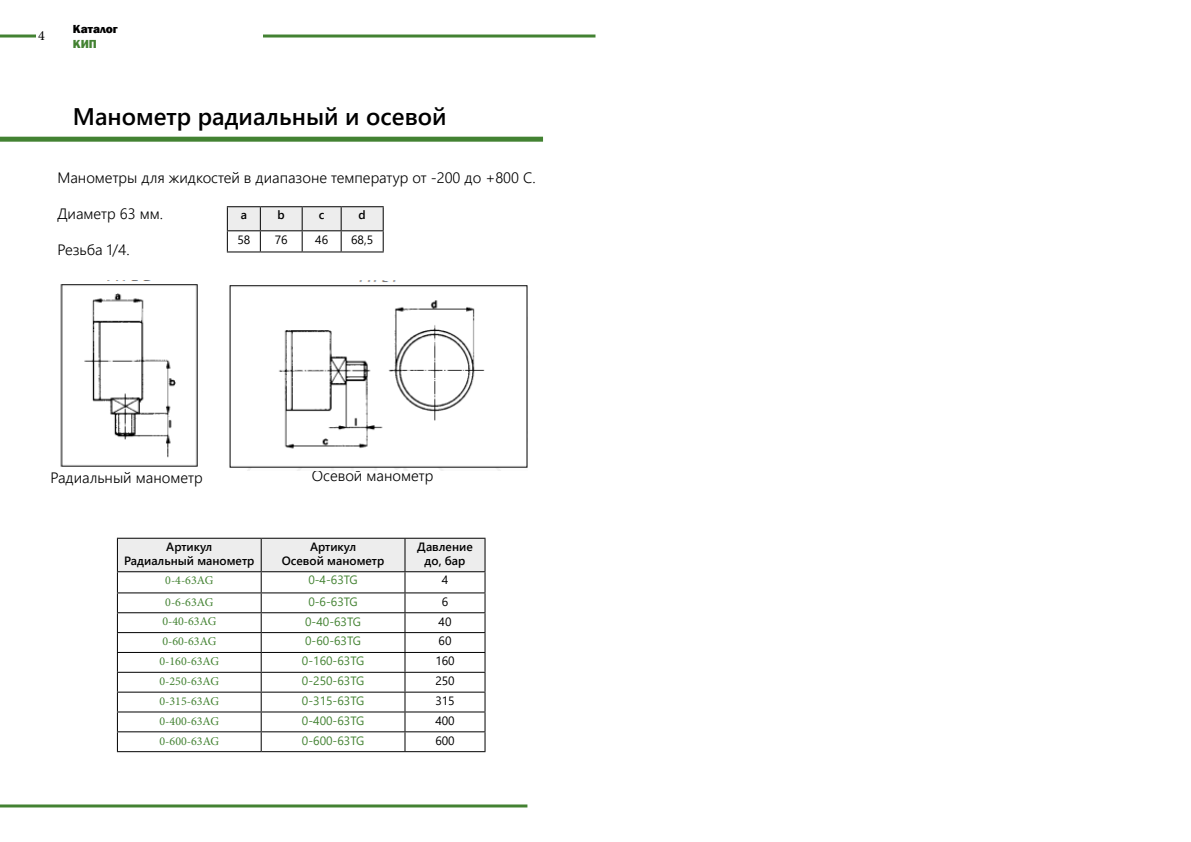
<style>
.page{position:relative;width:1191px;height:842px;background:#fff}
.page>*{position:absolute;margin:0;border:0;box-sizing:border-box;transform-origin:0 0}
.t1{font:600 24px "Segoe UI";color:#000}
.t2{font:300 15px "Segoe UI";color:#000}
.t3{font:14px "Minion Pro";color:#000}
.t4{font:12px "Minion Pro";color:#438232}
.t5{font:12px "Segoe UI";color:#438232}
.t6{font:600 12px/14.4px "Segoe UI";color:#000;text-align:center}
.t7{font:12px "Segoe UI";color:#000}
.t8{font:800 12px "Franklin Gothic";color:#000}
.t9{font:800 12px "Franklin Gothic";color:#438232}
</style>
<div class="page">
<hr style="left:263px;top:35px;width:332px;height:3px;background:#438232">
<hr style="left:0;top:804px;width:527px;height:3px;background:#438232">
<hr style="left:0;top:35px;width:36px;height:3px;background:#438232">
<div style="left:0;top:137px;width:543px;height:5px;background:#438232"></div>
<img style="left:60px;top:284px;width:138px;height:183px">
<img style="left:229px;top:281px;width:298px;height:190px">
<svg style="left:117px;top:538px;width:368px;height:213px"></svg>
<hr style="left:117px;top:751px;width:144px;height:1px;background:#000">
<hr style="left:261px;top:751px;width:144px;height:1px;background:#000">
<hr style="left:405px;top:751px;width:80px;height:1px;background:#000">
<hr style="left:227px;top:206px;width:33px;height:1px;background:#000">
<hr style="left:260px;top:206px;width:42px;height:1px;background:#000">
<hr style="left:302px;top:206px;width:39px;height:1px;background:#000">
<hr style="left:341px;top:206px;width:43px;height:1px;background:#000">
<svg style="left:227px;top:207px;width:157px;height:44px"></svg>
<hr style="left:227px;top:251px;width:33px;height:1px;background:#000">
<hr style="left:260px;top:251px;width:42px;height:1px;background:#000">
<hr style="left:302px;top:251px;width:39px;height:1px;background:#000">
<hr style="left:341px;top:251px;width:43px;height:1px;background:#000">
<p class="t3" style="left:38px;top:26px;width:8px">4</p>
<p class="t8" style="left:73px;top:22px;width:47px">Каталог</p>
<p class="t9" style="left:73px;top:36px;width:26px">КИП</p>
<h1 class="t1" style="left:73px;top:94px;width:375px">Манометр радиальный и осевой</h1>
<p class="t2" style="left:57px;top:164px;width:480px">Манометры для жидкостей в диапазоне температур от -200 до +800 С.</p>
<p class="t2" style="left:57px;top:200px;width:107px">Диаметр 63 мм.</p>
<p class="t2" style="left:57px;top:236px;width:74px">Резьба 1/4.</p>
<p class="t6" style="left:241px;top:207px;width:8px">a</p>
<p class="t6" style="left:278px;top:207px;width:9px">b</p>
<p class="t6" style="left:319px;top:207px;width:7px">c</p>
<p class="t6" style="left:358px;top:207px;width:9px">d</p>
<p class="t7" style="left:237px;top:228px;width:14px">58</p>
<p class="t7" style="left:275px;top:228px;width:14px">76</p>
<p class="t7" style="left:315px;top:228px;width:14px">46</p>
<p class="t7" style="left:351px;top:228px;width:24px">68,5</p>
<p class="t2" style="left:50px;top:463px;width:154px">Радиальный манометр</p>
<p class="t2" style="left:312px;top:462px;width:123px">Осевой манометр</p>
<p class="t6" style="left:124px;top:538px;width:132px">Артикул<br>Радиальный манометр</p>
<p class="t6" style="left:282px;top:538px;width:104px">Артикул<br>Осевой манометр</p>
<p class="t6" style="left:417px;top:538px;width:57px">Давление до, бар</p>
<p class="t4" style="left:165px;top:573px;width:50px">0-4-63AG</p>
<p class="t5" style="left:308px;top:569px;width:51px">0-4-63TG</p>
<p class="t7" style="left:442px;top:569px;width:8px">4</p>
<p class="t4" style="left:165px;top:594px;width:50px">0-6-63AG</p>
<p class="t5" style="left:308px;top:590px;width:51px">0-6-63TG</p>
<p class="t7" style="left:442px;top:590px;width:8px">6</p>
<p class="t4" style="left:162px;top:614px;width:55px">0-40-63AG</p>
<p class="t5" style="left:305px;top:610px;width:57px">0-40-63TG</p>
<p class="t7" style="left:438px;top:610px;width:14px">40</p>
<p class="t4" style="left:162px;top:633px;width:55px">0-60-63AG</p>
<p class="t5" style="left:305px;top:630px;width:57px">0-60-63TG</p>
<p class="t7" style="left:438px;top:630px;width:14px">60</p>
<p class="t4" style="left:159px;top:653px;width:61px">0-160-63AG</p>
<p class="t5" style="left:302px;top:650px;width:64px">0-160-63TG</p>
<p class="t7" style="left:435px;top:650px;width:21px">160</p>
<p class="t4" style="left:159px;top:673px;width:61px">0-250-63AG</p>
<p class="t5" style="left:302px;top:669px;width:64px">0-250-63TG</p>
<p class="t7" style="left:435px;top:669px;width:21px">250</p>
<p class="t4" style="left:159px;top:693px;width:61px">0-315-63AG</p>
<p class="t5" style="left:302px;top:689px;width:64px">0-315-63TG</p>
<p class="t7" style="left:435px;top:689px;width:21px">315</p>
<p class="t4" style="left:159px;top:713px;width:61px">0-400-63AG</p>
<p class="t5" style="left:302px;top:709px;width:64px">0-400-63TG</p>
<p class="t7" style="left:435px;top:709px;width:21px">400</p>
<p class="t4" style="left:159px;top:733px;width:61px">0-600-63AG</p>
<p class="t5" style="left:302px;top:729px;width:64px">0-600-63TG</p>
<p class="t7" style="left:435px;top:729px;width:21px">600</p>
</div>
